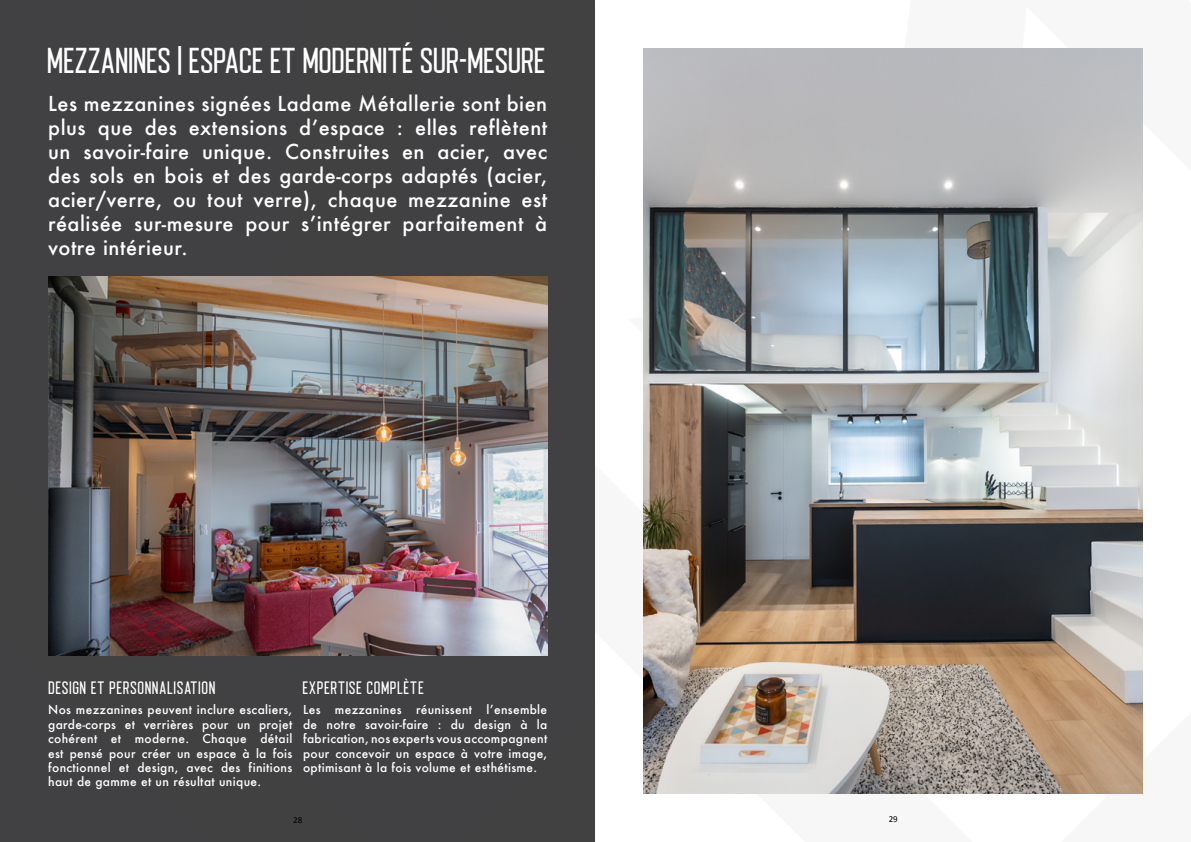
<style>
.page{position:relative;width:1191px;height:842px;background:#fff}
.page>*{position:absolute;margin:0;border:0;box-sizing:border-box;transform-origin:0 0}
.t1{font:36px "Voltage";letter-spacing:.01em;color:#fff}
.t2{font:500 20px/24px "Futura";letter-spacing:.025em;color:#fff;text-align:justify}
.t3{font:18px "Voltage";letter-spacing:.05em;color:#fff}
.t4{font:500 12px/14.4px "Futura";letter-spacing:.025em;color:#fff;text-align:justify}
.t5{font:9px "Calibri";color:#000}
</style>
<div class="page">
<img style="left:0;top:0;width:1143px;height:842px">
<img style="left:643px;top:48px;width:499px;height:746px">
<h1 class="t1" style="left:48px;top:42px;width:499px">MEZZANINES | ESPACE ET MODERNITÉ SUR-MESURE</h1>
<p class="t2" style="left:48px;top:92px;width:500px">Les mezzanines signées Ladame Métallerie sont bien plus que des extensions d’espace : elles reflètent un savoir-faire unique. Construites en acier, avec des sols en bois et des garde-corps adaptés (acier, acier/verre, ou tout verre), chaque mezzanine est réalisée sur-mesure pour s’intégrer parfaitement à votre intérieur.</p>
<h3 class="t3" style="left:49px;top:678px;width:168px">DESIGN ET PERSONNALISATION</h3>
<h3 class="t3" style="left:303px;top:678px;width:123px">EXPERTISE COMPLÈTE</h3>
<p class="t4" style="left:48px;top:702px;width:246px">Nos mezzanines peuvent inclure escaliers, garde-corps et verrières pour un projet cohérent et moderne. Chaque détail est pensé pour créer un espace à la fois fonctionnel et design, avec des finitions haut de gamme et un résultat unique.</p>
<p class="t4" style="left:303px;top:702px;width:246px">Les mezzanines réunissent l’ensemble de notre savoir-faire : du design à la fabrication, nos experts vous accompagnent pour concevoir un espace à votre image, optimisant à la fois volume et esthétisme.</p>
<p class="t5" style="left:293px;top:814px;width:11px">28</p>
<p class="t5" style="left:888px;top:813px;width:11px">29</p>
</div>
